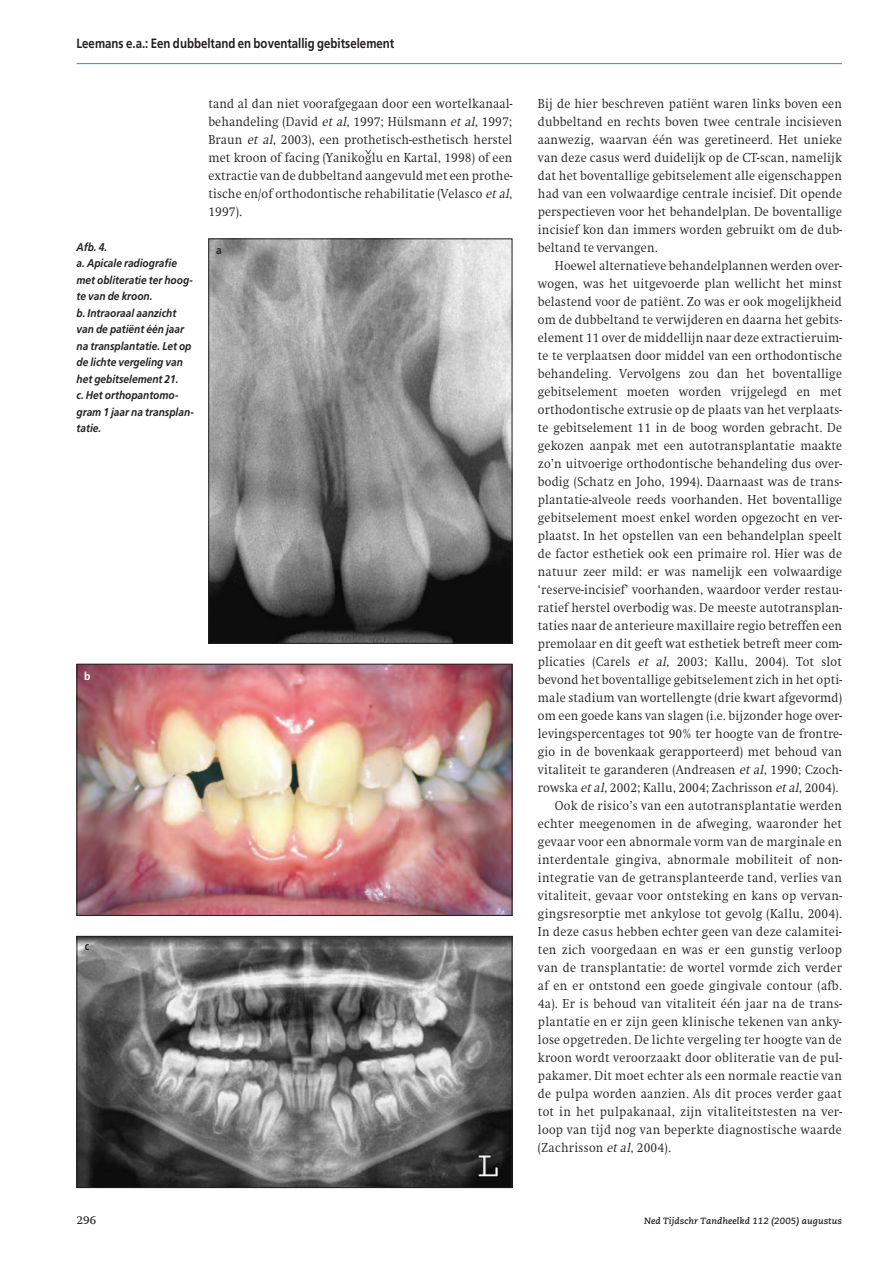
<style>
.page{position:relative;width:893px;height:1263px;background:#fff}
.page>*{position:absolute;margin:0;border:0;box-sizing:border-box;transform-origin:0 0}
.t1{font:300 13.5px/18px "Swift";letter-spacing:.01em;color:#231f20;text-align:justify;scale:.92 1}
.t2{font:700 13.5px "Frutiger";color:#231f20;scale:.85 1}
.t3{font:12px "Swift";color:#231f20}
.t4{font:italic 700 11.25px/16.5px "Frutiger";color:#231f20;scale:.9 1}
.t5{font:700 11.25px "Frutiger";color:#231f20;scale:.9 1}
.t6{font:700 11.25px "Frutiger";color:#fff;scale:.9 1}
.t7{font:italic 700 9px "Caecilia";letter-spacing:.01em;color:#231f20}
.s1{font-style:italic}
</style>
<div class="page">
<hr style="left:77px;top:63px;width:765px;height:1px;background:#00a9a4">
<img style="left:210px;top:240px;width:300px;height:402px">
<div style="left:208px;top:238px;width:304px;height:406px;border:1px solid #231f20"></div>
<img style="left:79px;top:666px;width:431px;height:248px">
<div style="left:77px;top:664px;width:435px;height:252px;border:1px solid #231f20"></div>
<img style="left:79px;top:938px;width:431px;height:248px">
<div style="left:77px;top:936px;width:435px;height:252px;border:1px solid #231f20"></div>
<p class="t2" style="left:77px;top:38px;width:375px">Leemans e.a.: Een dubbeltand en boventallig gebitselement</p>
<p class="t1" style="left:208px;top:95px;width:332px">tand al dan niet voorafgegaan door een wortelkanaal&shy;behandeling (David <span class="s1">et al</span>, 1997; Hülsmann <span class="s1">et al</span>, 1997; Braun <span class="s1">et al,</span> 2003), een prothetisch-esthetisch herstel met kroon of facing (Yanikoglu en Kartal, 1998) of een extractie van de dubbeltand aangevuld met een prothe&shy;tische en/of orthodontische rehabilitatie (Velasco <span class="s1">et al</span>, 1997).</p>
<p class="t1" style="left:538px;top:95px;width:332px">Bij de hier beschreven patiënt waren links boven een dubbeltand en rechts boven twee centrale incisieven aanwezig, waarvan één was geretineerd. Het unieke van deze casus werd duidelijk op de CT-scan, namelijk dat het boventallige gebitselement alle eigenschappen had van een volwaardige centrale incisief. Dit opende perspectieven voor het behandelplan. De boventallige incisief kon dan immers worden gebruikt om de dub&shy;beltand te vervangen.</p>
<p class="t1" style="left:555px;top:257px;width:313px">Hoewel alternatieve behandelplannen werden over-</p>
<p class="t1" style="left:538px;top:275px;width:332px">wogen, was het uitgevoerde plan wellicht het minst</p>
<p class="t1" style="left:538px;top:293px;width:332px">belastend voor de patiënt. Zo was er ook mogelijkheid</p>
<p class="t1" style="left:538px;top:311px;width:332px">om de dubbeltand te verwijderen en daarna het gebits-</p>
<p class="t1" style="left:538px;top:329px;width:332px">element 11 over de middellijn naar deze extractieruim-</p>
<p class="t1" style="left:538px;top:347px;width:332px">te te verplaatsen door middel van een orthodontische</p>
<p class="t1" style="left:538px;top:365px;width:332px">behandeling. Vervolgens zou dan het boventallige</p>
<p class="t1" style="left:538px;top:383px;width:332px">gebitselement moeten worden vrijgelegd en met</p>
<p class="t1" style="left:538px;top:401px;width:332px">orthodontische extrusie op de plaats van het verplaats-</p>
<p class="t1" style="left:538px;top:419px;width:332px">te gebitselement 11 in de boog worden gebracht. De</p>
<p class="t1" style="left:538px;top:437px;width:332px">gekozen aanpak met een autotransplantatie maakte</p>
<p class="t1" style="left:538px;top:455px;width:332px">zo’n uitvoerige orthodontische behandeling dus over-</p>
<p class="t1" style="left:538px;top:473px;width:332px">bodig (Schatz en Joho, 1994). Daarnaast was de trans-</p>
<p class="t1" style="left:538px;top:491px;width:332px">plantatie-alveole reeds voorhanden. Het boventallige</p>
<p class="t1" style="left:538px;top:509px;width:332px">gebitselement moest enkel worden opgezocht en ver-</p>
<p class="t1" style="left:538px;top:527px;width:332px">plaatst. In het opstellen van een behandelplan speelt</p>
<p class="t1" style="left:538px;top:545px;width:332px">de factor esthetiek ook een primaire rol. Hier was de</p>
<p class="t1" style="left:538px;top:563px;width:332px">natuur zeer mild: er was namelijk een volwaardige</p>
<p class="t1" style="left:538px;top:581px;width:332px">‘reserve-incisief’ voorhanden, waardoor verder restau-</p>
<p class="t1" style="left:538px;top:599px;width:332px">ratief herstel overbodig was. De meeste autotransplan-</p>
<p class="t1" style="left:538px;top:617px;width:332px">taties naar de anterieure maxillaire regio betreffen een</p>
<p class="t1" style="left:538px;top:635px;width:332px">premolaar en dit geeft wat esthetiek betreft meer com-</p>
<p class="t1" style="left:538px;top:653px;width:332px">plicaties (Carels <span class="s1">et al</span>, 2003; Kallu, 2004). Tot slot</p>
<p class="t1" style="left:538px;top:671px;width:332px">bevond het boventallige gebitselement zich in het opti-</p>
<p class="t1" style="left:538px;top:689px;width:332px">male stadium van wortellengte (drie kwart afgevormd)</p>
<p class="t1" style="left:538px;top:707px;width:332px">om een goede kans van slagen (i.e. bijzonder hoge over-</p>
<p class="t1" style="left:538px;top:725px;width:332px">levingspercentages tot 90% ter hoogte van de frontre-</p>
<p class="t1" style="left:538px;top:743px;width:332px">gio in de bovenkaak gerapporteerd) met behoud van</p>
<p class="t1" style="left:538px;top:761px;width:332px">vitaliteit te garanderen (Andreasen <span class="s1">et al</span>, 1990; Czoch-</p>
<p class="t1" style="left:538px;top:779px;width:328px">rowska <span class="s1">et al</span>, 2002; Kallu, 2004; Zachrisson <span class="s1">et al</span>, 2004).</p>
<p class="t1" style="left:555px;top:797px;width:313px">Ook de risico’s van een autotransplantatie werden</p>
<p class="t1" style="left:538px;top:815px;width:332px">echter meegenomen in de afweging, waaronder het</p>
<p class="t1" style="left:538px;top:833px;width:332px">gevaar voor een abnormale vorm van de marginale en</p>
<p class="t1" style="left:538px;top:851px;width:332px">interdentale gingiva, abnormale mobiliteit of non-</p>
<p class="t1" style="left:538px;top:869px;width:332px">integratie van de getransplanteerde tand, verlies van</p>
<p class="t1" style="left:538px;top:887px;width:332px">vitaliteit, gevaar voor ontsteking en kans op vervan-</p>
<p class="t1" style="left:538px;top:905px;width:332px">gingsresorptie met ankylose tot gevolg (Kallu, 2004).</p>
<p class="t1" style="left:538px;top:923px;width:332px">In deze casus hebben echter geen van deze calamitei-</p>
<p class="t1" style="left:538px;top:941px;width:332px">ten zich voorgedaan en was er een gunstig verloop</p>
<p class="t1" style="left:538px;top:959px;width:332px">van de transplantatie: de wortel vormde zich verder</p>
<p class="t1" style="left:538px;top:977px;width:332px">af en er ontstond een goede gingivale contour (afb.</p>
<p class="t1" style="left:538px;top:995px;width:332px">4a). Er is behoud van vitaliteit één jaar na de trans-</p>
<p class="t1" style="left:538px;top:1013px;width:332px">plantatie en er zijn geen klinische tekenen van anky-</p>
<p class="t1" style="left:538px;top:1031px;width:332px">lose opgetreden. De lichte vergeling ter hoogte van de</p>
<p class="t1" style="left:538px;top:1049px;width:332px">kroon wordt veroorzaakt door obliteratie van de pul-</p>
<p class="t1" style="left:538px;top:1067px;width:332px">pakamer. Dit moet echter als een normale reactie van</p>
<p class="t1" style="left:538px;top:1085px;width:332px">de pulpa worden aanzien. Als dit proces verder gaat</p>
<p class="t1" style="left:538px;top:1103px;width:332px">tot in het pulpakanaal, zijn vitaliteitstesten na ver-</p>
<p class="t1" style="left:538px;top:1121px;width:332px">loop van tijd nog van beperkte diagnostische waarde</p>
<p class="t1" style="left:538px;top:1139px;width:146px">(Zachrisson <span class="s1">et al</span>, 2004).</p>
<p class="t1" style="left:372px;top:158px;width:8px;rotate:-180deg">^</p>
<p class="t4" style="left:77px;top:239px;width:132px">Afb. 4.<br>a. Apicale radiografie met obliteratie ter hoog&shy;te van de kroon.<br>b. Intraoraal aanzicht van de patiënt één jaar na transplantatie. Let op de lichte vergeling van het gebitselement 21.<br>c. Het orthopantomo&shy;gram 1 jaar na transplan&shy;tatie.</p>
<p class="t5" style="left:216px;top:245px;width:8px">a</p>
<p class="t6" style="left:84px;top:671px;width:8px">b</p>
<p class="t5" style="left:85px;top:941px;width:6px">c</p>
<p class="t3" style="left:77px;top:1215px;width:21px">296</p>
<p class="t7" style="left:644px;top:1217px;width:199px">Ned Tijdschr Tandheelkd 112 (2005) augustus</p>
</div>
